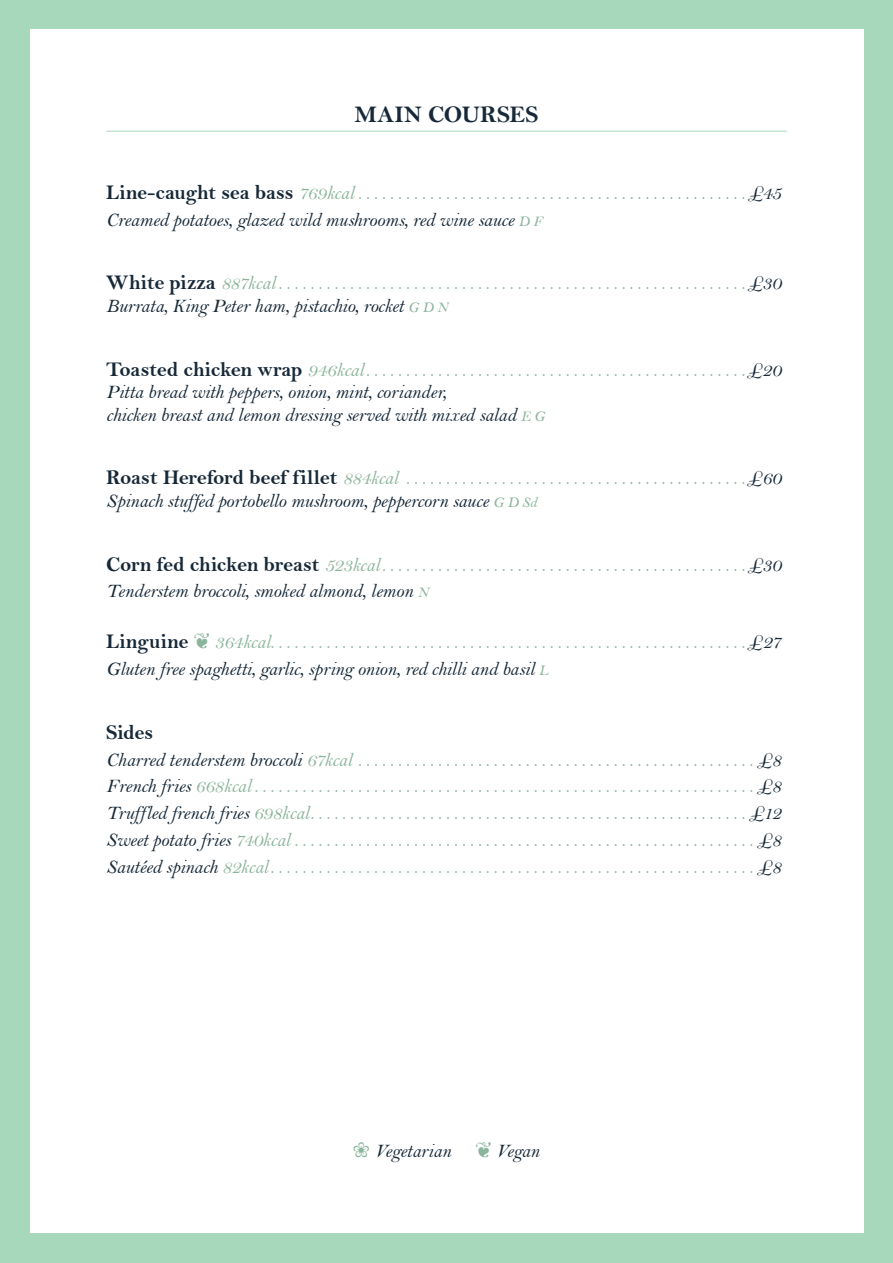
<style>
.page{position:relative;width:893px;height:1263px;background:#a7d8bb}
.page>*{position:absolute;margin:0;border:0;box-sizing:border-box;transform-origin:0 0}
.Heading{font:24px "Bell MT Bold";letter-spacing:.01em;color:#172938}
.Description{font:21px "Bell MT Bold";letter-spacing:-.015em;color:#172938}
.Description-2{font:19.5px/22.5px "Bell MT Italic";letter-spacing:-.015em;color:#172938}
.Description-3{font:18px "Bell MT Italic";color:#8bb49c}
.Price{font:18px "Bell MT Italic";color:#8bb49c}
.Dish{font:18px "Bell MT Italic";color:#8bb49c}
.s1{font-family:"Bell MT Bold";font-size:21px;color:#172938}
.s2{font-size:19.5px}
.s3{font-size:19.5px;color:#172938}
.s4{font-size:15px;color:#8bb49c}
.s5{color:#8bb49c}
</style>
<div class="page">
<div style="left:30px;top:30px;width:833px;height:1203px;background:#fff"></div>
<hr style="left:106px;top:131px;width:681px;height:1px;background:#a7d8bb">
<p class="Heading" style="left:354px;top:100px;width:186px">MAIN COURSES</p>
<p class="Dish" style="left:106px;top:182px;width:677px"><span class="s1">Line-caught sea bass</span> <span class="s2">769kcal</span> . . . . . . . . . . . . . . . . . . . . . . . . . . . . . . . . . . . . . . . . . . . . . . . . <span class="s3">£45</span></p>
<p class="Description-2" style="left:106px;top:208px;width:438px">Creamed potatoes, glazed wild mushrooms, red wine sauce <span class="s4">D F</span></p>
<p class="Description-3" style="left:106px;top:273px;width:677px"><span class="s1">White pizza</span> <span class="s2">887kcal</span> . . . . . . . . . . . . . . . . . . . . . . . . . . . . . . . . . . . . . . . . . . . . . . . . . . . . . . . . . . <span class="s3">£30</span></p>
<p class="Description-2" style="left:106px;top:294px;width:344px">Burrata, King Peter ham, pistachio, rocket <span class="s4">G D N</span></p>
<p class="Description-3" style="left:106px;top:359px;width:677px"><span class="s1">Toasted chicken wrap</span> <span class="s2">946kcal</span> . . . . . . . . . . . . . . . . . . . . . . . . . . . . . . . . . . . . . . . . . . . . . . . <span class="s3">£20</span></p>
<p class="Description-2" style="left:106px;top:381px;width:440px">Pitta bread with peppers, onion, mint, coriander,<br>chicken breast and lemon dressing served with mixed salad <span class="s4">E G</span></p>
<p class="Description-3" style="left:106px;top:468px;width:677px"><span class="s1">Roast Hereford beef fillet</span> <span class="s2">884kcal</span> . . . . . . . . . . . . . . . . . . . . . . . . . . . . . . . . . . . . . . . . . . <span class="s3">£60</span></p>
<p class="Description-2" style="left:106px;top:489px;width:432px">Spinach stuffed portobello mushroom, peppercorn sauce <span class="s4">G D Sd</span></p>
<p class="Description-3" style="left:106px;top:554px;width:677px"><span class="s1">Corn fed chicken breast</span> <span class="s2">523kcal</span> . . . . . . . . . . . . . . . . . . . . . . . . . . . . . . . . . . . . . . . . . . . . . <span class="s3">£30</span></p>
<p class="Description-2" style="left:106px;top:580px;width:324px">Tenderstem broccoli, smoked almond, lemon <span class="s4">N</span></p>
<p class="Price" style="left:106px;top:632px;width:677px"><span class="s1">Linguine</span> ❦ <span class="s2">364kcal</span> . . . . . . . . . . . . . . . . . . . . . . . . . . . . . . . . . . . . . . . . . . . . . . . . . . . . . . . . . . . <span class="s3">£27</span></p>
<p class="Description-2" style="left:106px;top:658px;width:444px">Gluten free spaghetti, garlic, spring onion, red chilli and basil <span class="s4">L</span></p>
<p class="Description" style="left:106px;top:720px;width:48px">Sides</p>
<p class="Description-3" style="left:106px;top:749px;width:677px"><span class="s3">Charred tenderstem broccoli</span> <span class="s2">67kcal</span> . . . . . . . . . . . . . . . . . . . . . . . . . . . . . . . . . . . . . . . . . . . . . . . . . <span class="s3">£8</span></p>
<p class="Description-3" style="left:106px;top:776px;width:677px"><span class="s3">French fries</span> <span class="s2">668kcal</span> . . . . . . . . . . . . . . . . . . . . . . . . . . . . . . . . . . . . . . . . . . . . . . . . . . . . . . . . . . . . . . <span class="s3">£8</span></p>
<p class="Description-3" style="left:106px;top:803px;width:677px"><span class="s3">Truffled french fries</span> <span class="s2">698kcal</span> . . . . . . . . . . . . . . . . . . . . . . . . . . . . . . . . . . . . . . . . . . . . . . . . . . . . . . <span class="s3">£12</span></p>
<p class="Description-3" style="left:106px;top:829px;width:677px"><span class="s3">Sweet potato fries</span> <span class="s2">740kcal</span> . . . . . . . . . . . . . . . . . . . . . . . . . . . . . . . . . . . . . . . . . . . . . . . . . . . . . . . . . <span class="s3">£8</span></p>
<p class="Description-3" style="left:106px;top:856px;width:677px"><span class="s3">Sautéed spinach</span> <span class="s2">82kcal</span> . . . . . . . . . . . . . . . . . . . . . . . . . . . . . . . . . . . . . . . . . . . . . . . . . . . . . . . . . . . . <span class="s3">£8</span></p>
<p class="Description-2" style="left:353px;top:1139px;width:188px"><span class="s5">❀</span> Vegetarian <span class="s5">❦</span> Vegan</p>
</div>
